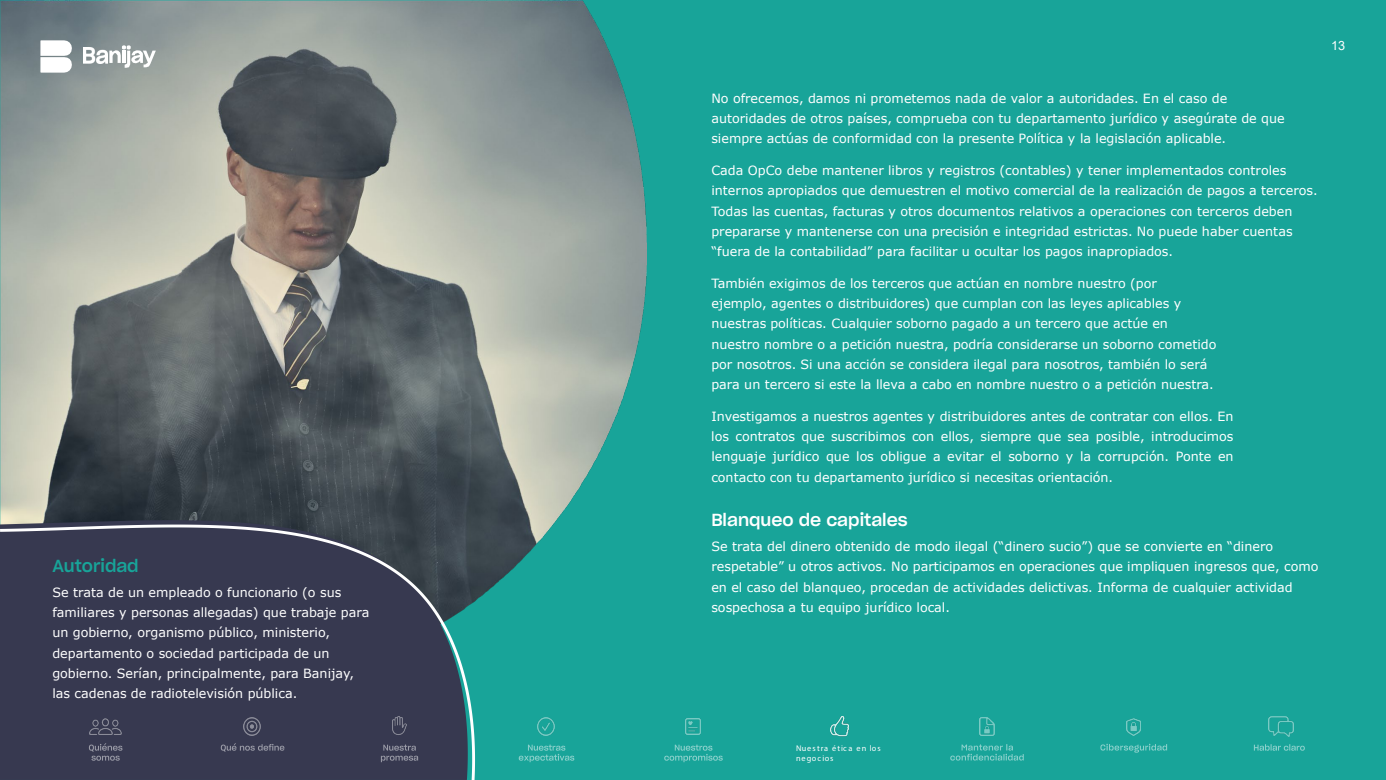
<style>
.page{position:relative;width:1386px;height:780px;background:#fff}
.page>*{position:absolute;margin:0;border:0;box-sizing:border-box;transform-origin:0 0}
.t1{font:17.15px "Sharp Grotesk Medium 20";color:#fff}
.t2{font:17.15px "Sharp Grotesk Medium 20";color:#18a499}
.t3{font:12.69px/20.2px "Verdana";color:#fff}
.t4{font:12.69px "Arial";color:#fff}
.t5{font:8.31px/10px "Myriad Pro";letter-spacing:.105em;color:#fff}
</style>
<div class="page">
<div style="left:0;top:0;width:1385px;height:779px;background:#18a499"></div>
<img style="left:0;top:0;width:646px;height:600px">
<svg style="left:0;top:523px;width:476px;height:256px;background:#393f53"></svg>
<img style="left:84px;top:48px;width:24px;height:15px">
<svg style="left:40px;top:40px;width:32px;height:33px"></svg>
<svg style="left:109px;top:45px;width:47px;height:23px"></svg>
<svg style="left:89px;top:743px;width:33px;height:17px"></svg>
<svg style="left:221px;top:743px;width:63px;height:8px"></svg>
<svg style="left:381px;top:744px;width:37px;height:17px"></svg>
<svg style="left:518px;top:744px;width:56px;height:17px"></svg>
<svg style="left:664px;top:744px;width:58px;height:17px"></svg>
<svg style="left:1253px;top:744px;width:51px;height:6px"></svg>
<img style="left:89px;top:718px;width:32px;height:16px">
<img style="left:243px;top:717px;width:18px;height:17px">
<img style="left:393px;top:716px;width:13px;height:19px">
<img style="left:537px;top:717px;width:17px;height:17px">
<img style="left:685px;top:718px;width:15px;height:16px">
<img style="left:830px;top:716px;width:18px;height:19px">
<img style="left:979px;top:717px;width:15px;height:18px">
<img style="left:1126px;top:718px;width:14px;height:17px">
<img style="left:1268px;top:716px;width:24px;height:20px">
<svg style="left:950px;top:744px;width:73px;height:16px"></svg>
<svg style="left:1100px;top:743px;width:67px;height:9px"></svg>
<p class="t2" style="left:52px;top:551px;width:88px">Autoridad</p>
<p class="t3" style="left:52px;top:581px;width:318px">Se trata de un empleado o funcionario (o sus familiares y personas allegadas) que trabaje para un gobierno, organismo público, ministerio, departamento o sociedad participada de un gobierno. Serían, principalmente, para Banijay, las cadenas de radiotelevisión pública.</p>
<p class="t4" style="left:1331px;top:37px;width:16px">13</p>
<p class="t3" style="left:711px;top:88px;width:575px">No ofrecemos, damos ni prometemos nada de valor a autoridades. En el caso de autoridades de otros países, comprueba con tu departamento jurídico y asegúrate de que siempre actúas de conformidad con la presente Política y la legislación aplicable.</p>
<p class="t3" style="left:711px;top:160px;width:608px">Cada OpCo debe mantener libros y registros (contables) y tener implementados controles internos apropiados que demuestren el motivo comercial de la realización de pagos a terceros.<br>Todas las cuentas, facturas y otros documentos relativos a operaciones con terceros deben prepararse y mantenerse con una precisión e integridad estrictas. No puede haber cuentas “fuera de la contabilidad” para facilitar u ocultar los pagos inapropiados.</p>
<p class="t3" style="left:711px;top:273px;width:506px">También exigimos de los terceros que actúan en nombre nuestro (por<br>ejemplo, agentes o distribuidores) que cumplan con las leyes aplicables y nuestras políticas. Cualquier soborno pagado a un tercero que actúe en nuestro nombre o a petición nuestra, podría considerarse un soborno cometido por nosotros. Si una acción se considera ilegal para nosotros, también lo será para un tercero si este la lleva a cabo en nombre nuestro o a petición nuestra.</p>
<p class="t3" style="left:711px;top:405px;width:523px;text-align:justify">Investigamos a nuestros agentes y distribuidores antes de contratar con ellos. En los contratos que suscribimos con ellos, siempre que sea posible, introducimos lenguaje jurídico que los obligue a evitar el soborno y la corrupción. Ponte en contacto con tu departamento jurídico si necesitas orientación.</p>
<p class="t1" style="left:711px;top:505px;width:198px">Blanqueo de capitales</p>
<p class="t3" style="left:711px;top:536px;width:608px">Se trata del dinero obtenido de modo ilegal (“dinero sucio”) que se convierte en “dinero respetable” u otros activos. No participamos en operaciones que impliquen ingresos que, como en el caso del blanqueo, procedan de actividades delictivas. Informa de cualquier actividad sospechosa a tu equipo jurídico local.</p>
<p class="t5" style="left:796px;top:742px;width:86px">Nuestra ética en los negocios</p>
</div>
